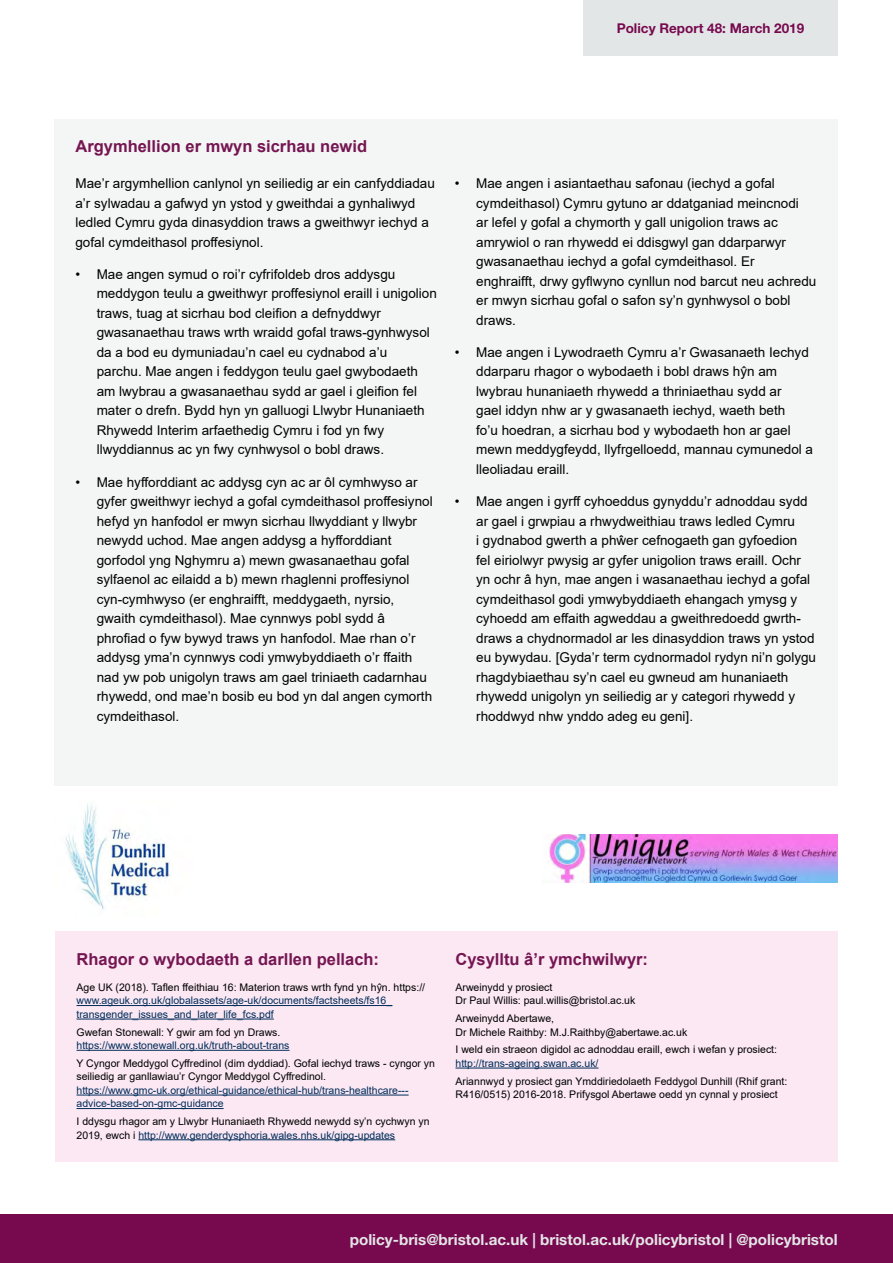
<style>
.page{position:relative;width:893px;height:1263px;background:#fff}
.page>*{position:absolute;margin:0;border:0;box-sizing:border-box;transform-origin:0 0}
.Body_Heading{font:700 16.5px "Arial";color:#751652}
.t1{font:700 15.3px "Helvetica Neue";color:#e3e6e6}
.Body_text{font:13.5px/19.5px "Arial";color:#000}
.Policy_Briefing{font:700 13.5px "Helvetica Neue";color:#77094f}
.Body_text-2{font:10.5px/13.5px "Arial";color:#000}
.Body_text-3{font:10.5px/13.5px "Arial";color:#002d5a}
.s1{color:#000}
.s2{color:#002d5a}
</style>
<div class="page">
<div style="left:0;top:1214px;width:893px;height:49px;background:#77094f"></div>
<div style="left:583px;top:0;width:255px;height:55px;background:#e3e6e6"></div>
<div style="left:55px;top:931px;width:783px;height:231px;background:#fbe8f3"></div>
<hr style="left:77px;top:1005px;width:315px;height:1px;background:#002d5a">
<hr style="left:77px;top:1019px;width:197px;height:1px;background:#002d5a">
<hr style="left:77px;top:1050px;width:213px;height:1px;background:#002d5a">
<hr style="left:77px;top:1095px;width:332px;height:1px;background:#002d5a">
<hr style="left:77px;top:1108px;width:147px;height:1px;background:#002d5a">
<hr style="left:138px;top:1139px;width:257px;height:1px;background:#002d5a">
<hr style="left:455px;top:1068px;width:143px;height:1px;background:#002d5a">
<div style="left:54px;top:119px;width:784px;height:667px;background:#f4f5f5"></div>
<img style="left:65px;top:804px;width:107px;height:106px">
<img style="left:549px;top:834px;width:289px;height:48px">
<p class="Policy_Briefing" style="left:617px;top:20px;width:189px">Policy Report 48: March 2019</p>
<p class="Body_Heading" style="left:75px;top:135px;width:293px">Argymhellion er mwyn sicrhau newid</p>
<p class="Body_text" style="left:75px;top:174px;width:361px">Mae’r argymhellion canlynol yn seiliedig ar ein canfyddiadau a’r sylwadau a gafwyd yn ystod y gweithdai a gynhaliwyd ledled Cymru gyda dinasyddion traws a gweithwyr iechyd a gofal cymdeithasol proffesiynol.</p>
<p class="Body_text" style="left:97px;top:264px;width:342px;text-indent:-21px">• Mae angen symud o roi’r cyfrifoldeb dros addysgu meddygon teulu a gweithwyr proffesiynol eraill i unigolion traws, tuag at sicrhau bod cleifion a defnyddwyr gwasanaethau traws wrth wraidd gofal traws-gynhwysol da a bod eu dymuniadau’n cael eu cydnabod a’u<br>parchu. Mae angen i feddygon teulu gael gwybodaeth am lwybrau a gwasanaethau sydd ar gael i gleifion fel mater o drefn. Bydd hyn yn galluogi Llwybr Hunaniaeth Rhywedd Interim arfaethedig Cymru i fod yn fwy llwyddiannus ac yn fwy cynhwysol o bobl draws.</p>
<p class="Body_text" style="left:97px;top:472px;width:337px;text-indent:-21px">• Mae hyfforddiant ac addysg cyn ac ar ôl cymhwyso ar gyfer gweithwyr iechyd a gofal cymdeithasol proffesiynol hefyd yn hanfodol er mwyn sicrhau llwyddiant y llwybr newydd uchod. Mae angen addysg a hyfforddiant gorfodol yng Nghymru a) mewn gwasanaethau gofal sylfaenol ac eilaidd a b) mewn rhaglenni proffesiynol cyn-cymhwyso (er enghraifft, meddygaeth, nyrsio, gwaith cymdeithasol). Mae cynnwys pobl sydd â phrofiad o fyw bywyd traws yn hanfodol. Mae rhan o’r addysg yma’n cynnwys codi ymwybyddiaeth o’r ffaith nad yw pob unigolyn traws am gael triniaeth cadarnhau rhywedd, ond mae’n bosib eu bod yn dal angen cymorth cymdeithasol.</p>
<p class="Body_text" style="left:476px;top:174px;width:342px;text-indent:-21px">• Mae angen i asiantaethau safonau (iechyd a gofal cymdeithasol) Cymru gytuno ar ddatganiad meincnodi<br>ar lefel y gofal a chymorth y gall unigolion traws ac amrywiol o ran rhywedd ei ddisgwyl gan ddarparwyr gwasanaethau iechyd a gofal cymdeithasol. Er enghraifft, drwy gyflwyno cynllun nod barcut neu achredu er mwyn sicrhau gofal o safon sy’n gynhwysol o bobl draws.</p>
<p class="Body_text" style="left:476px;top:342px;width:338px;text-indent:-21px">• Mae angen i Lywodraeth Cymru a’r Gwasanaeth Iechyd ddarparu rhagor o wybodaeth i bobl draws hŷn am lwybrau hunaniaeth rhywedd a thriniaethau sydd ar<br>gael iddyn nhw ar y gwasanaeth iechyd, waeth beth<br>fo’u hoedran, a sicrhau bod y wybodaeth hon ar gael mewn meddygfeydd, llyfrgelloedd, mannau cymunedol a lleoliadau eraill.</p>
<p class="Body_text" style="left:476px;top:492px;width:341px;text-indent:-21px">• Mae angen i gyrff cyhoeddus gynyddu’r adnoddau sydd ar gael i grwpiau a rhwydweithiau traws ledled Cymru<br>i gydnabod gwerth a phŵer cefnogaeth gan gyfoedion<br>fel eiriolwyr pwysig ar gyfer unigolion traws eraill. Ochr yn ochr â hyn, mae angen i wasanaethau iechyd a gofal cymdeithasol godi ymwybyddiaeth ehangach ymysg y cyhoedd am effaith agweddau a gweithredoedd gwrth&shy;draws a chydnormadol ar les dinasyddion traws yn ystod eu bywydau. [Gyda’r term cydnormadol rydyn ni’n golygu rhagdybiaethau sy’n cael eu gwneud am hunaniaeth rhywedd unigolyn yn seiliedig ar y categori rhywedd y rhoddwyd nhw ynddo adeg eu geni].</p>
<p class="Body_Heading" style="left:77px;top:947px;width:304px">Rhagor o wybodaeth a darllen pellach:</p>
<p class="Body_text-3" style="left:77px;top:980px;width:350px"><span class="s1">Age UK (2018). Taflen ffeithiau 16: Materion traws wrth fynd yn hŷn. https:// </span>www.ageuk.org.uk/globalassets/age-uk/documents/factsheets/fs16_ transgender_issues_and_later_life_fcs.pdf</p>
<p class="Body_text-3" style="left:77px;top:1025px;width:215px"><span class="s1">Gwefan Stonewall: Y gwir am fod yn Draws. </span>https://www.stonewall.org.uk/truth-about-trans</p>
<p class="Body_text-2" style="left:77px;top:1056px;width:360px">Y Cyngor Meddygol Cyffredinol (dim dyddiad). Gofal iechyd traws - cyngor yn seiliedig ar ganllawiau’r Cyngor Meddygol Cyffredinol. <span class="s2">https://www.gmc-uk.org/ethical-guidance/ethical-hub/trans-healthcare--- advice-based-on-gmc-guidance</span></p>
<p class="Body_text-2" style="left:77px;top:1115px;width:355px">I ddysgu rhagor am y Llwybr Hunaniaeth Rhywedd newydd sy’n cychwyn yn<br>2019, ewch i <span class="s2">http://www.genderdysphoria.wales.nhs.uk/gipg-updates</span></p>
<p class="Body_Heading" style="left:455px;top:947px;width:194px">Cysylltu â’r ymchwilwyr:</p>
<p class="Body_text-2" style="left:455px;top:980px;width:181px">Arweinydd y prosiect<br>Dr Paul Willis: paul.willis@bristol.ac.uk</p>
<p class="Body_text-2" style="left:455px;top:1012px;width:233px">Arweinydd Abertawe,<br>Dr Michele Raithby: M.J.Raithby@abertawe.ac.uk</p>
<p class="Body_text-2" style="left:455px;top:1043px;width:323px">I weld ein straeon digidol ac adnoddau eraill, ewch i wefan y prosiect: <span class="s2">http://trans-ageing.swan.ac.uk/</span></p>
<p class="Body_text-2" style="left:455px;top:1074px;width:333px">Ariannwyd y prosiect gan Ymddiriedolaeth Feddygol Dunhill (Rhif grant:<br>R416/0515) 2016-2018. Prifysgol Abertawe oedd yn cynnal y prosiect</p>
<p class="t1" style="left:350px;top:1229px;width:489px">policy-bris@bristol.ac.uk | bristol.ac.uk/policybristol | @policybristol</p>
</div>
